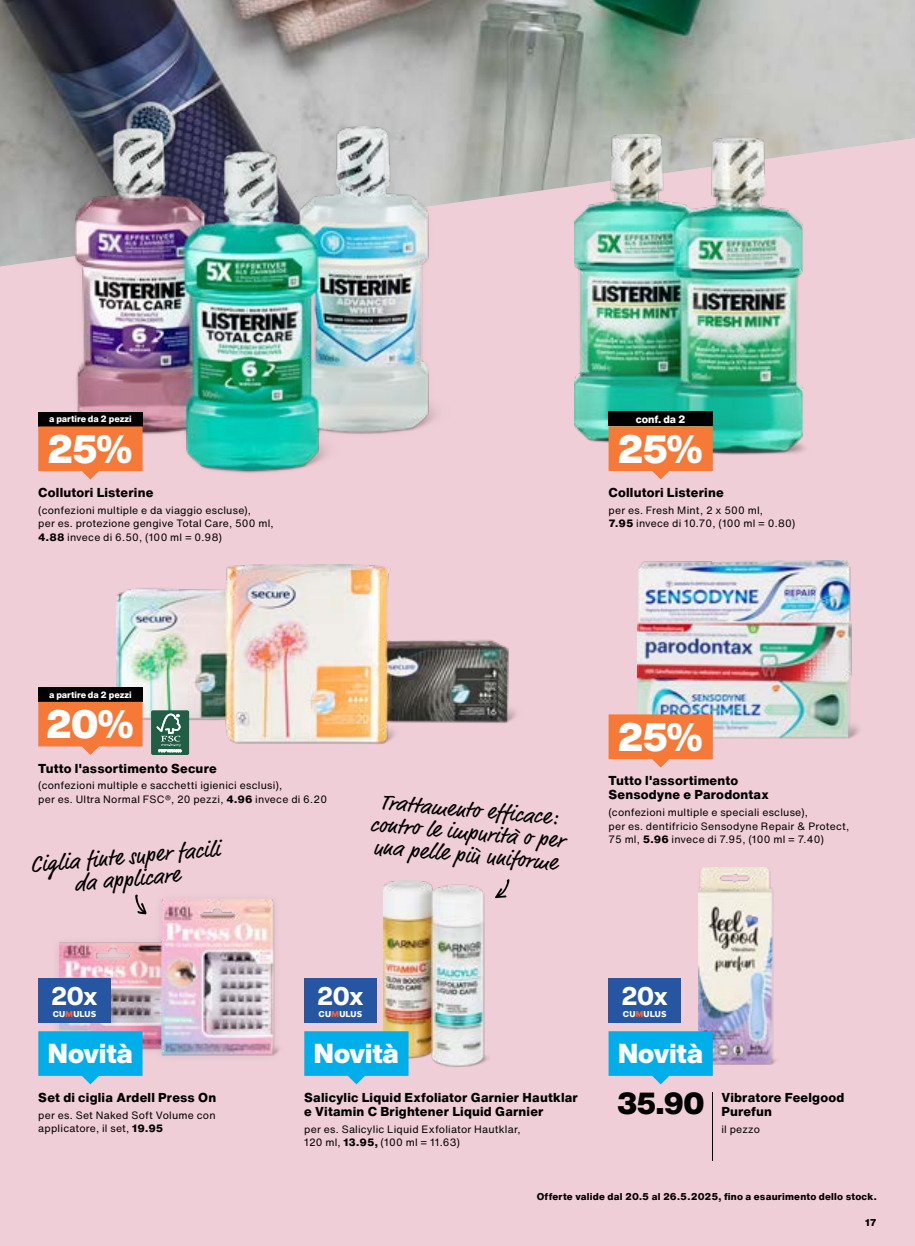
<style>
.page{position:relative;width:915px;height:1246px;background:#fff}
.page>*{position:absolute;margin:0;border:0;box-sizing:border-box;transform-origin:0 0}
.t1{font:900 39px "Helvetica Now Display";letter-spacing:-.015em;color:#fff}
.t2{font:900 30px "Helvetica Now Display";color:#000}
.t3{font:900 27px "Helvetica Now Display";color:#fff}
.t4{font:800 25.05px "Helvetica Now Display";letter-spacing:-.01em;color:#fff}
.t5{font:22.5px/22.5px "Market OT";color:#000;text-align:center}
.t6{font:800 12.75px/14.2px "Helvetica Now Text";letter-spacing:.015em;color:#000}
.t7{font:10.5px/13.5px "Helvetica Now Text";letter-spacing:.02em;color:#000}
.t8{font:800 10.5px "Helvetica Now Text";letter-spacing:-.01em;color:#fff}
.t9{font:9.9px "Cumulus";color:#fff}
.t10{font:800 9.75px "Helvetica Now Text";letter-spacing:.02em;color:#000}
.t11{font:800 9px "Helvetica Now Text";letter-spacing:-.005em;color:#fff}
.s1{font-weight:800}
.s2{color:#f46238}
</style>
<div class="page">
<div style="left:0;top:267px;width:914px;height:979px;background:#efced7"></div>
<img style="left:0;top:0;width:914px;height:267px">
<svg style="left:495px;top:879px;width:14px;height:19px"></svg>
<div style="left:49px;top:890px;width:237px;height:174px;background:#efced7"></div>
<img style="left:59px;top:900px;width:221px;height:155px">
<div style="left:38px;top:978px;width:73px;height:45px;background:#2656a1"></div>
<svg style="left:38px;top:1031px;width:104px;height:53px;background:#22b3e7"></svg>
<img style="left:383px;top:880px;width:106px;height:187px">
<div style="left:304px;top:978px;width:72px;height:45px;background:#2656a1"></div>
<svg style="left:304px;top:1031px;width:104px;height:53px;background:#23b3e7"></svg>
<img style="left:116px;top:565px;width:405px;height:180px">
<div style="left:38px;top:687px;width:104px;height:15px;background:#000"></div>
<svg style="left:38px;top:702px;width:104px;height:53px;background:#f4854f"></svg>
<div style="left:151px;top:710px;width:38px;height:45px;background:#205e45;border-radius:2px"></div>
<svg style="left:156px;top:714px;width:25px;height:38px"></svg>
<div style="left:68px;top:119px;width:382px;height:359px;background:#000;opacity:.05"></div>
<img style="left:76px;top:127px;width:374px;height:346px">
<div style="left:38px;top:412px;width:104px;height:14px;background:#000"></div>
<svg style="left:38px;top:426px;width:104px;height:54px;background:#f28550"></svg>
<img style="left:698px;top:867px;width:80px;height:198px">
<div style="left:608px;top:978px;width:72px;height:45px;background:#2656a1"></div>
<svg style="left:608px;top:1031px;width:104px;height:53px;background:#23b3e7"></svg>
<hr style="left:711px;top:1093px;width:1px;height:68px;background:#000">
<img style="left:574px;top:134px;width:234px;height:321px">
<div style="left:608px;top:411px;width:104px;height:15px;background:#000"></div>
<svg style="left:608px;top:426px;width:104px;height:53px;background:#f3854f"></svg>
<img style="left:637px;top:560px;width:227px;height:179px">
<svg style="left:608px;top:714px;width:104px;height:53px;background:#f4854f"></svg>
<p class="t11" style="left:49px;top:412px;width:84px">a partire da 2 pezzi</p>
<h1 class="t1" style="left:48px;top:422px;width:86px">25%</h1>
<p class="t6" style="left:38px;top:485px;width:117px">Collutori Listerine</p>
<p class="t7" style="left:38px;top:503px;width:237px">(confezioni multiple e da viaggio escluse),<br>per es. protezione gengive Total Care, 500 ml,<br><span class="s1">4.88</span> invece di 6.50, (100 ml = 0.98)</p>
<p class="t8" style="left:635px;top:411px;width:51px">conf. da 2</p>
<h1 class="t1" style="left:618px;top:422px;width:86px">25%</h1>
<p class="t6" style="left:608px;top:485px;width:117px">Collutori Listerine</p>
<p class="t7" style="left:608px;top:503px;width:188px">per es. Fresh Mint, 2 x 500 ml,<br><span class="s1">7.95</span> invece di 10.70, (100 ml = 0.80)</p>
<p class="t11" style="left:49px;top:688px;width:84px">a partire da 2 pezzi</p>
<h1 class="t1" style="left:46px;top:697px;width:89px">20%</h1>
<p class="t6" style="left:38px;top:760px;width:180px">Tutto l'assortimento Secure</p>
<p class="t7" style="left:38px;top:778px;width:290px">(confezioni multiple e sacchetti igienici esclusi),<br>per es. Ultra Normal FSC®, 20 pezzi, <span class="s1">4.96</span> invece di 6.20</p>
<h3 class="t5" style="left:30px;top:855px;width:191px;rotate:-5deg">Ciglia finte super facili da applicare</h3>
<h3 class="t5" style="left:373px;top:792px;width:196px;rotate:5deg">Trattamento efficace: contro le impurità o per una pelle più uniforme</h3>
<h1 class="t1" style="left:618px;top:710px;width:86px">25%</h1>
<p class="t6" style="left:608px;top:773px;width:161px">Tutto l'assortimento<br>Sensodyne e Parodontax</p>
<p class="t7" style="left:608px;top:805px;width:242px">(confezioni multiple e speciali escluse),<br>per es. dentifricio Sensodyne Repair &amp; Protect,<br>75 ml, <span class="s1">5.96</span> invece di 7.95, (100 ml = 7.40)</p>
<h3 class="t4" style="left:51px;top:978px;width:47px">20x</h3>
<p class="t9" style="left:53px;top:1011px;width:44px">CU<span class="s2">M</span>ULUS</p>
<h3 class="t3" style="left:48px;top:1035px;width:86px">Novità</h3>
<p class="t6" style="left:38px;top:1090px;width:179px">Set di ciglia Ardell Press On</p>
<p class="t7" style="left:38px;top:1108px;width:179px">per es. Set Naked Soft Volume con applicatore, il set, <span class="s1">19.95</span></p>
<h3 class="t4" style="left:317px;top:978px;width:47px">20x</h3>
<p class="t9" style="left:319px;top:1011px;width:44px">CU<span class="s2">M</span>ULUS</p>
<h3 class="t3" style="left:314px;top:1035px;width:86px">Novità</h3>
<p class="t6" style="left:304px;top:1090px;width:275px">Salicylic Liquid Exfoliator Garnier Hautklar e Vitamin C Brightener Liquid Garnier</p>
<p class="t7" style="left:304px;top:1122px;width:218px">per es. Salicylic Liquid Exfoliator Hautklar,<br>120 ml, <span class="s1">13.95,</span> (100 ml = 11.63)</p>
<h3 class="t4" style="left:621px;top:978px;width:47px">20x</h3>
<p class="t9" style="left:623px;top:1011px;width:44px">CU<span class="s2">M</span>ULUS</p>
<h3 class="t3" style="left:618px;top:1035px;width:86px">Novità</h3>
<h2 class="t2" style="left:616px;top:1083px;width:89px">35.90</h2>
<p class="t6" style="left:721px;top:1090px;width:124px">Vibratore Feelgood<br>Purefun</p>
<p class="t7" style="left:721px;top:1122px;width:40px">il pezzo</p>
<p class="t10" style="left:536px;top:1189px;width:341px">Offerte valide dal 20.5 al 26.5.2025, fino a esaurimento dello stock.</p>
<p class="t10" style="left:864px;top:1215px;width:13px">17</p>
</div>
